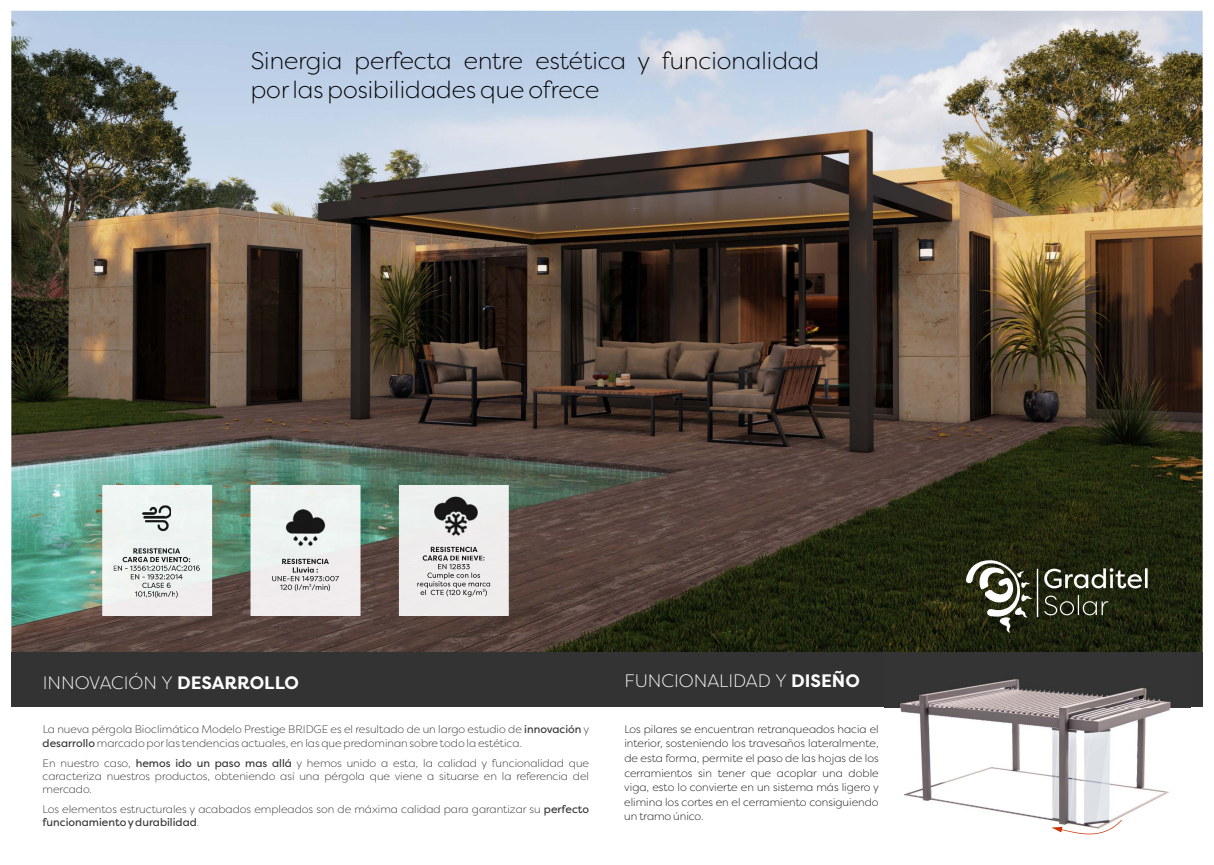
<style>
.page{position:relative;width:1214px;height:865px;background:#fff}
.page>*{position:absolute;margin:0;border:0;box-sizing:border-box;transform-origin:0 0}
.t1{font:300 24px/28.2px "Filson Pro";color:#000}
.t2{font:300 18px "Filson Pro";color:#fff}
.t3{font:300 11px/12.9px "Filson Pro";color:#333}
.t4{font:300 11px/14.7px "Filson Pro";color:#151616;text-align:justify}
.s1{font-weight:700}
.s2{font-weight:400}
</style>
<div class="page">
<img style="left:11px;top:11px;width:1191px;height:641px">
<div style="left:11px;top:652px;width:1191px;height:55px;background:#333"></div>
<div style="left:102px;top:485px;width:110px;height:131px;background:#eff3f1"></div>
<img style="left:133px;top:548px;width:47px;height:5px">
<img style="left:123px;top:557px;width:15px;height:5px">
<svg style="left:138px;top:557px;width:21px;height:5px"></svg>
<img style="left:161px;top:557px;width:21px;height:5px">
<svg style="left:183px;top:557px;width:7px;height:5px"></svg>
<img style="left:113px;top:565px;width:58px;height:6px">
<svg style="left:171px;top:565px;width:5px;height:5px"></svg>
<img style="left:176px;top:565px;width:24px;height:6px">
<img style="left:131px;top:574px;width:52px;height:5px">
<img style="left:142px;top:582px;width:14px;height:6px">
<img style="left:156px;top:582px;width:15px;height:6px">
<img style="left:135px;top:591px;width:40px;height:7px">
<svg style="left:176px;top:591px;width:2px;height:7px"></svg>
<img style="left:142px;top:504px;width:29px;height:28px">
<div style="left:399px;top:485px;width:109px;height:131px;background:#eeedec"></div>
<img style="left:431px;top:547px;width:46px;height:5px">
<img style="left:422px;top:555px;width:16px;height:5px">
<img style="left:449px;top:555px;width:35px;height:5px">
<svg style="left:438px;top:555px;width:11px;height:5px"></svg>
<img style="left:438px;top:564px;width:31px;height:5px">
<img style="left:427px;top:572px;width:53px;height:7px">
<img style="left:460px;top:572px;width:20px;height:6px">
<img style="left:419px;top:581px;width:63px;height:7px">
<img style="left:420px;top:589px;width:47px;height:7px">
<svg style="left:467px;top:582px;width:23px;height:14px"></svg>
<img style="left:434px;top:494px;width:44px;height:44px">
<div style="left:251px;top:485px;width:109px;height:131px;background:#eff0ef"></div>
<img style="left:282px;top:558px;width:47px;height:6px">
<img style="left:293px;top:567px;width:25px;height:5px">
<img style="left:272px;top:576px;width:15px;height:5px">
<img style="left:287px;top:576px;width:16px;height:5px">
<img style="left:280px;top:584px;width:22px;height:7px">
<svg style="left:303px;top:576px;width:36px;height:15px"></svg>
<img style="left:283px;top:505px;width:44px;height:44px">
<img style="left:954px;top:550px;width:204px;height:93px">
<img style="left:954px;top:549px;width:204px;height:1px">
<svg style="left:1043px;top:568px;width:104px;height:47px;background:#464b38"></svg>
<svg style="left:965px;top:560px;width:66px;height:73px"></svg>
<hr style="left:1036px;top:568px;width:2px;height:49px;background:#fff">
<img style="left:884px;top:643px;width:306px;height:192px">
<img style="left:954px;top:643px;width:204px;height:1px">
<svg style="left:1051px;top:819px;width:70px;height:15px"></svg>
<h1 class="t1" style="left:251px;top:50px;width:570px">Sinergia perfecta entre estética y funcionalidad por las posibilidades que ofrece</h1>
<h2 class="t2" style="left:43px;top:676px;width:258px">INNOVACIÓN Y <span class="s1">DESARROLLO</span></h2>
<p class="t3" style="left:43px;top:722px;width:548px;line-height:14.7px">La nueva pérgola Bioclimática Modelo Prestige BRIDGE es el resultado de un largo estudio de <span class="s2">innovación</span> y <span class="s2">desarrollo</span> marcado por las tendencias actuales, en las que predominan sobre todo la estética.</p>
<p class="t3" style="left:43px;top:758px;width:548px;text-align:justify">En nuestro caso, <span class="s2">hemos ido un paso mas allá</span> y hemos unido a esta, la calidad y funcionalidad que caracteriza nuestros productos, obteniendo así una pérgola que viene a situarse en la referencia del mercado.</p>
<p class="t3" style="left:43px;top:804px;width:548px">Los elementos estructurales y acabados empleados son de máxima calidad para garantizar su <span class="s2">perfecto funcionamiento y durabilidad</span>.</p>
<h2 class="t2" style="left:624px;top:673px;width:237px">FUNCIONALIDAD Y <span class="s1">DISEÑO</span></h2>
<p class="t4" style="left:624px;top:722px;width:256px">Los pilares se encuentran retranqueados hacia el interior, sosteniendo los travesaños lateralmente, de esta forma, permite el paso de las hojas de los cerramientos sin tener que acoplar una doble viga, esto lo convierte en un sistema más ligero y elimina los cortes en el cerramiento consiguiendo un tramo único.</p>
</div>
